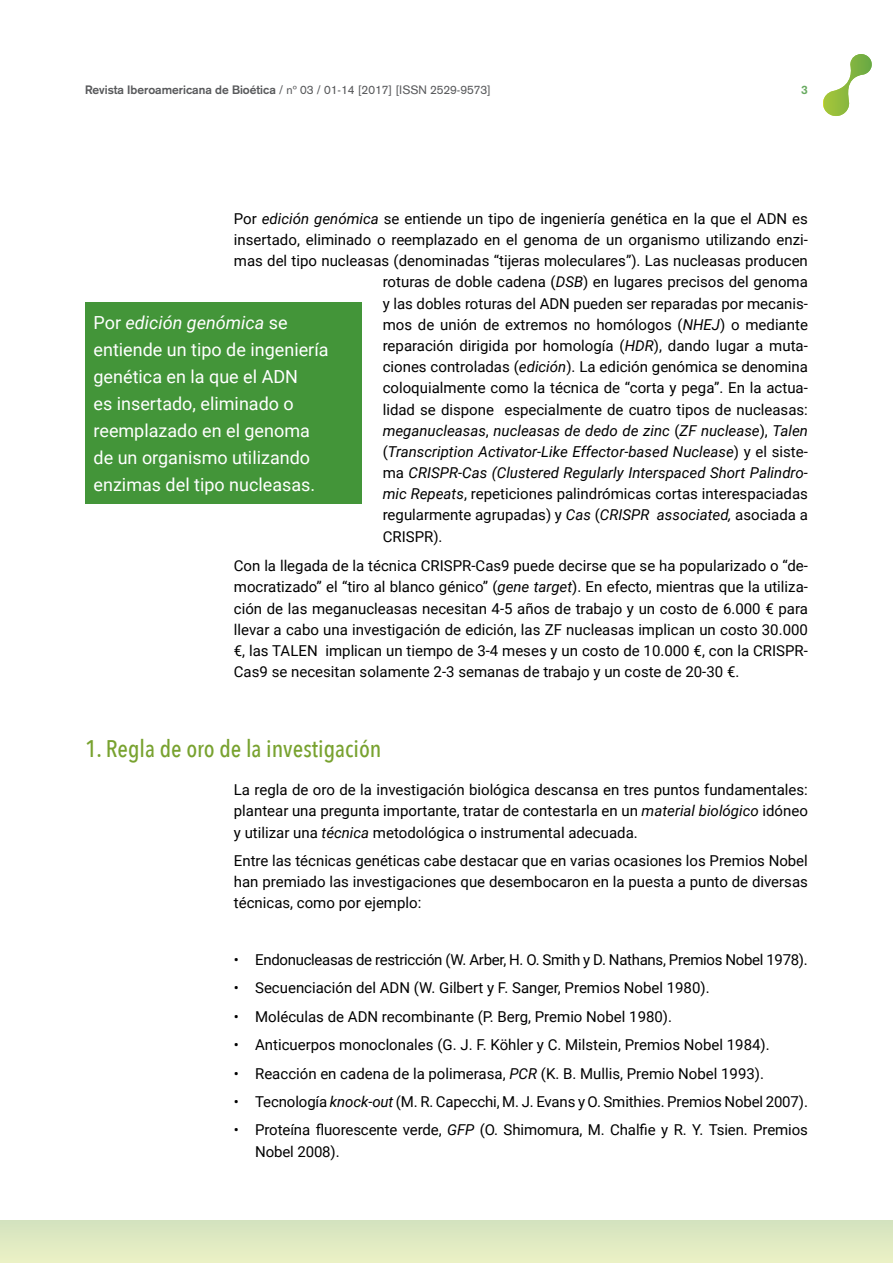
<style>
.page{position:relative;width:893px;height:1263px;background:#fff}
.page>*{position:absolute;margin:0;border:0;box-sizing:border-box;transform-origin:0 0}
.t1{font:500 24px "Avenir Next Condensed";color:#78a22f}
.t2{font:18px/27px "Roboto";color:#fff}
.t3{font:15px/21.1px "Roboto";color:#000;text-align:justify}
.t4{font:italic 15px "Roboto";color:#000}
.t5{font:15px "Roboto";letter-spacing:-.02em;color:#000}
.t6{font:12px "Akzidenz Grotesk";color:#58595b}
.t7{font:700 12px "Akzidenz Grotesk";color:#68aa60}
.s1{font-weight:700}
.s2{font-style:italic}
.s3{font-style:normal}
</style>
<div class="page">
<div style="left:0;top:1220px;width:893px;height:43px;background:#e0eac2"></div>
<svg style="left:823px;top:54px;width:49px;height:62px"></svg>
<div style="left:85px;top:302px;width:276px;height:202px;background:#439539"></div>
<p class="t6" style="left:85px;top:83px;width:407px"><span class="s1">Revista Iberoamericana de Bioética</span> / nº 03 / 01-14 [2017] [ISSN 2529-9573]</p>
<p class="t7" style="left:801px;top:83px;width:8px">3</p>
<p class="t3" style="left:234px;top:207px;width:576px">Por <span class="s2">edición genómica</span> se entiende un tipo de ingeniería genética en la que el ADN es</p>
<p class="t3" style="left:234px;top:229px;width:576px">insertado, eliminado o reemplazado en el genoma de un organismo utilizando enzi-</p>
<p class="t3" style="left:234px;top:250px;width:576px">mas del tipo nucleasas (denominadas “tijeras moleculares”). Las nucleasas producen</p>
<p class="t3" style="left:383px;top:271px;width:427px">roturas de doble cadena (<span class="s2">DSB</span>) en lugares precisos del genoma</p>
<p class="t3" style="left:383px;top:292px;width:427px">y las dobles roturas del ADN pueden ser reparadas por mecanis-</p>
<p class="t3" style="left:383px;top:313px;width:427px">mos de unión de extremos no homólogos (<span class="s2">NHEJ</span>) o mediante</p>
<p class="t3" style="left:383px;top:334px;width:427px">reparación dirigida por homología (<span class="s2">HDR</span>), dando lugar a muta-</p>
<p class="t3" style="left:383px;top:356px;width:427px">ciones controladas (<span class="s2">edición</span>). La edición genómica se denomina</p>
<p class="t3" style="left:383px;top:377px;width:427px">coloquialmente como la técnica de “corta y pega”. En la actua-</p>
<p class="t3" style="left:383px;top:398px;width:427px">lidad se dispone especialmente de cuatro tipos de nucleasas:</p>
<p class="t4" style="left:383px;top:420px;width:427px">meganucleasas<span class="s3">,</span> nucleasas de dedo de zinc <span class="s3">(</span>ZF nuclease<span class="s3">),</span> Talen</p>
<p class="t4" style="left:383px;top:441px;width:427px"><span class="s3">(</span>Transcription Activator-Like Effector-based Nuclease<span class="s3">) y el siste-</span></p>
<p class="t4" style="left:383px;top:462px;width:427px"><span class="s3">ma</span> CRISPR-Cas (Clustered Regularly Interspaced Short Palindro-</p>
<p class="t3" style="left:383px;top:483px;width:427px"><span class="s2">mic Repeats</span>, repeticiones palindrómicas cortas interespaciadas</p>
<p class="t3" style="left:383px;top:504px;width:427px">regularmente agrupadas) y <span class="s2">Cas</span> (<span class="s2">CRISPR associated,</span> asociada a</p>
<p class="t3" style="left:383px;top:525px;width:61px">CRISPR).</p>
<p class="t3" style="left:234px;top:555px;width:576px">Con la llegada de la técnica CRISPR-Cas9 puede decirse que se ha popularizado o “de&shy;mocratizado” el “tiro al blanco génico” (<span class="s2">gene target</span>). En efecto, mientras que la utiliza&shy;ción de las meganucleasas necesitan 4-5 años de trabajo y un costo de 6.000 € para llevar a cabo una investigación de edición, las ZF nucleasas implican un costo 30.000 €, las TALEN implican un tiempo de 3-4 meses y un costo de 10.000 €, con la CRISPR-Cas9 se necesitan solamente 2-3 semanas de trabajo y un coste de 20-30 €.</p>
<p class="t2" style="left:94px;top:308px;width:237px">Por <span class="s2">edición genómica</span> se entiende un tipo de ingeniería genética en la que el ADN<br>es insertado, eliminado o reemplazado en el genoma de un organismo utilizando enzimas del tipo nucleasas.</p>
<h1 class="t1" style="left:85px;top:734px;width:298px">1. Regla de oro de la investigación</h1>
<p class="t3" style="left:234px;top:779px;width:576px">La regla de oro de la investigación biológica descansa en tres puntos fundamentales: plantear una pregunta importante, tratar de contestarla en un <span class="s2">material biológico</span> idóneo y utilizar una <span class="s2">técnica</span> metodológica o instrumental adecuada.</p>
<p class="t3" style="left:234px;top:849px;width:576px">Entre las técnicas genéticas cabe destacar que en varias ocasiones los Premios Nobel han premiado las investigaciones que desembocaron en la puesta a punto de diversas técnicas, como por ejemplo:</p>
<p class="t5" style="left:234px;top:949px;width:575px">• Endonucleasas de restricción (W. Arber, H. O. Smith y D. Nathans, Premios Nobel 1978).</p>
<p class="t3" style="left:234px;top:977px;width:477px">• Secuenciación del ADN (W. Gilbert y F. Sanger, Premios Nobel 1980).</p>
<p class="t3" style="left:234px;top:1005px;width:440px">• Moléculas de ADN recombinante (P. Berg, Premio Nobel 1980).</p>
<p class="t3" style="left:234px;top:1034px;width:537px">• Anticuerpos monoclonales (G. J. F. Köhler y C. Milstein, Premios Nobel 1984).</p>
<p class="t3" style="left:234px;top:1062px;width:532px">• Reacción en cadena de la polimerasa, <span class="s2">PCR</span> (K. B. Mullis, Premio Nobel 1993).</p>
<p class="t3" style="left:234px;top:1090px;width:576px">• Tecnología <span class="s2">knock-out</span> (M. R. Capecchi, M. J. Evans y O. Smithies. Premios Nobel 2007).</p>
<p class="t3" style="left:255px;top:1119px;width:554px;text-indent:-21px">• Proteína fluorescente verde, <span class="s2">GFP</span> (O. Shimomura, M. Chalfie y R. Y. Tsien. Premios<br>Nobel 2008).</p>
</div>
